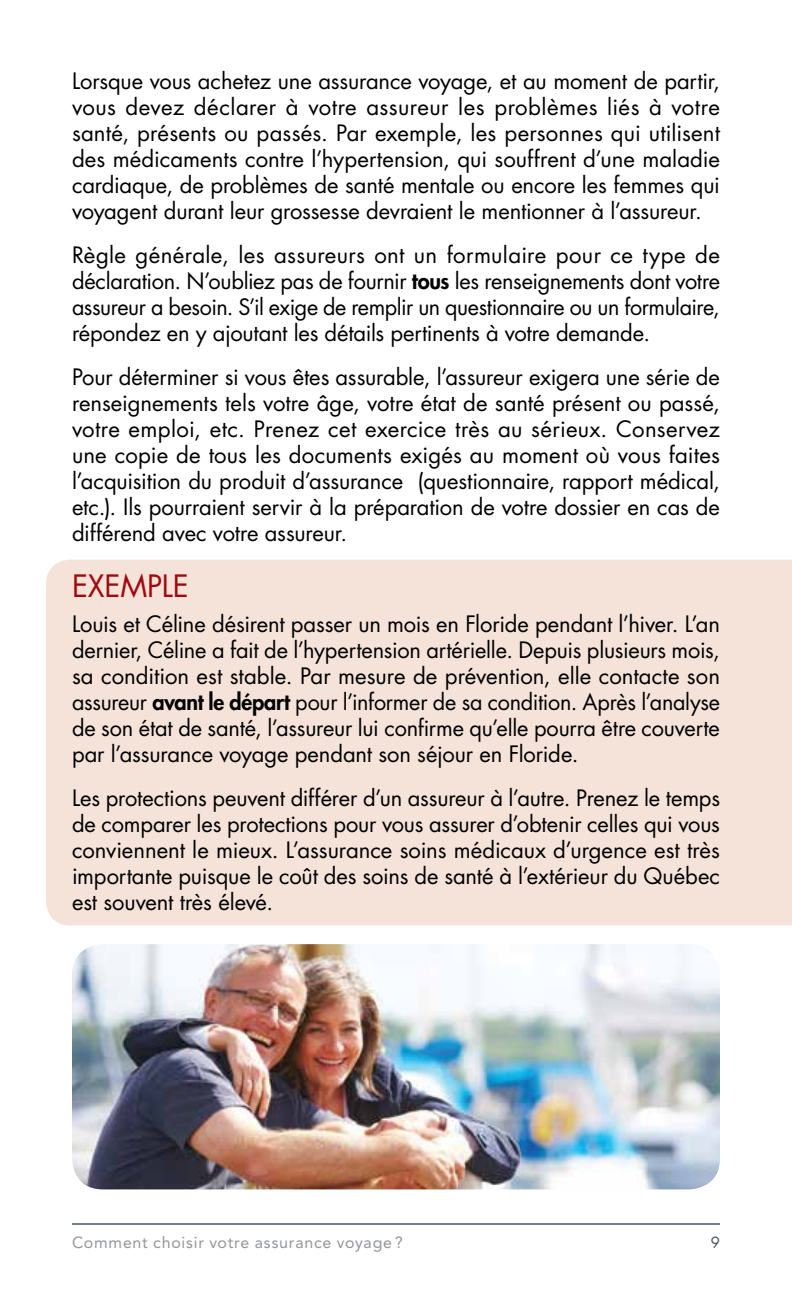
<style>
.page{position:relative;width:792px;height:1296px;background:#fff}
.page>*{position:absolute;margin:0;border:0;box-sizing:border-box;transform-origin:0 0}
.t1{font:30px "Futura";letter-spacing:-.005em;color:#9e0b0f}
.t2{font:22px/26px "Futura";letter-spacing:-.01em;color:#000;text-align:justify}
.t3{font:16px "Avenir";letter-spacing:.045em;color:#939598}
.t4{font:15px "Futura";color:#455560}
.s1{font-weight:800}
</style>
<div class="page">
<div style="left:46px;top:560px;width:746px;height:365px;background:#f5e3da"></div>
<img style="left:72px;top:944px;width:648px;height:245px">
<hr style="left:72px;top:1223px;width:648px;height:2px;background:#455560">
<p class="t2" style="left:72px;top:68px;width:650px">Lorsque vous achetez une assurance voyage, et au moment de partir, vous devez déclarer à votre assureur les problèmes liés à votre santé, présents ou passés. Par exemple, les personnes qui utilisent des médicaments contre l’hypertension, qui souffrent d’une maladie cardiaque, de problèmes de santé mentale ou encore les femmes qui voyagent durant leur grossesse devraient le mentionner à l’assureur.</p>
<p class="t2" style="left:72px;top:242px;width:650px">Règle générale, les assureurs ont un formulaire pour ce type de déclaration. N’oubliez pas de fournir <span class="s1">tous</span> les renseignements dont votre assureur a besoin. S’il exige de remplir un questionnaire ou un formulaire, répondez en y ajoutant les détails pertinents à votre demande.</p>
<p class="t2" style="left:72px;top:364px;width:650px">Pour déterminer si vous êtes assurable, l’assureur exigera une série de renseignements tels votre âge, votre état de santé présent ou passé, votre emploi, etc. Prenez cet exercice très au sérieux. Conservez une copie de tous les documents exigés au moment où vous faites l’acquisition du produit d’assurance (questionnaire, rapport médical, etc.). Ils pourraient servir à la préparation de votre dossier en cas de différend avec votre assureur.</p>
<h1 class="t1" style="left:72px;top:566px;width:118px">EXEMPLE</h1>
<p class="t2" style="left:72px;top:611px;width:650px">Louis et Céline désirent passer un mois en Floride pendant l’hiver. L’an dernier, Céline a fait de l’hypertension artérielle. Depuis plusieurs mois, sa condition est stable. Par mesure de prévention, elle contacte son assureur <span class="s1">avant le départ</span> pour l’informer de sa condition. Après l’analyse de son état de santé, l’assureur lui confirme qu’elle pourra être couverte par l’assurance voyage pendant son séjour en Floride.</p>
<p class="t2" style="left:72px;top:785px;width:650px">Les protections peuvent différer d’un assureur à l’autre. Prenez le temps de comparer les protections pour vous assurer d’obtenir celles qui vous conviennent le mieux. L’assurance soins médicaux d’urgence est très importante puisque le coût des soins de santé à l’extérieur du Québec est souvent très élevé.</p>
<p class="t3" style="left:72px;top:1233px;width:332px">Comment choisir votre assurance voyage ?</p>
<p class="t4" style="left:711px;top:1232px;width:11px">9</p>
</div>
